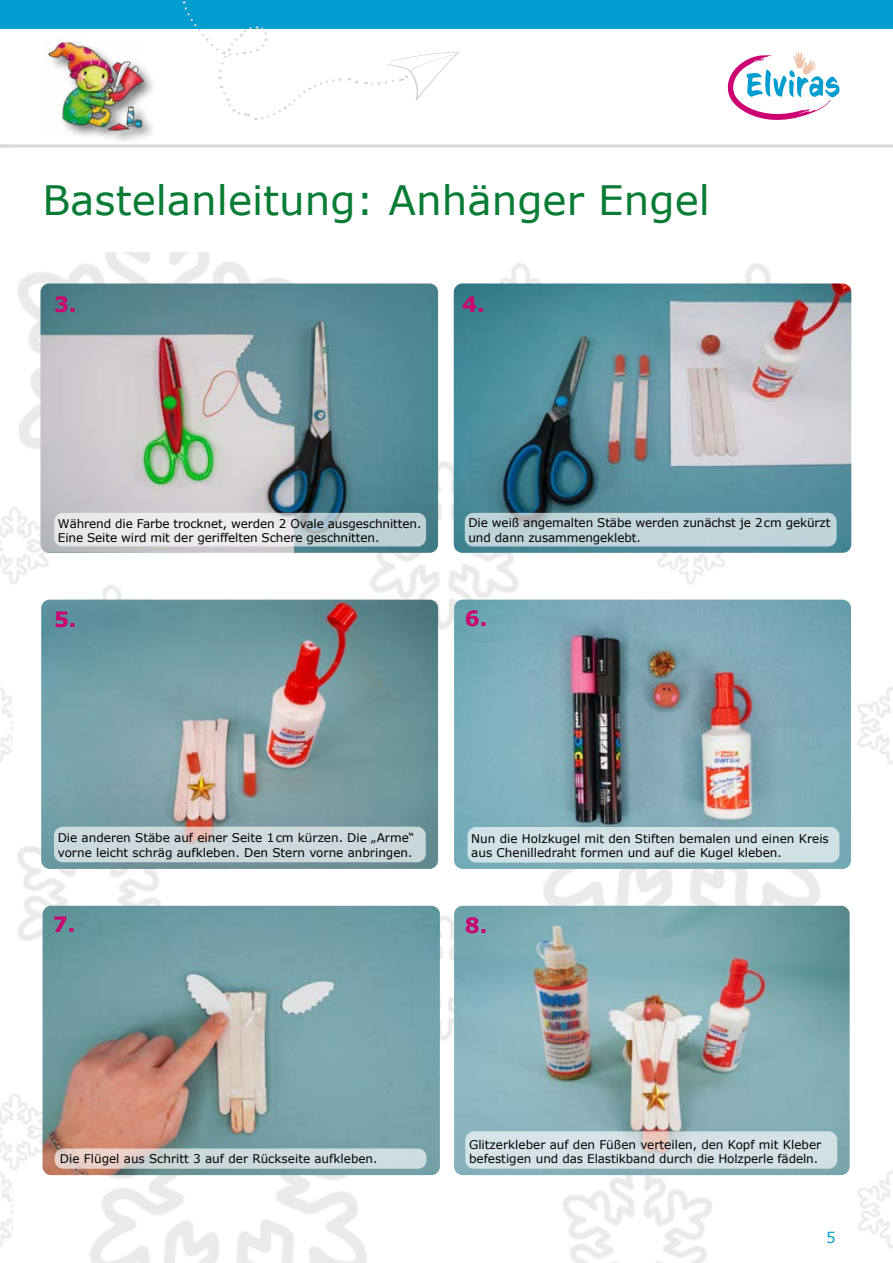
<style>
.page{position:relative;width:893px;height:1263px;background:#fff}
.page>*{position:absolute;margin:0;border:0;box-sizing:border-box;transform-origin:0 0}
.t1{font:40.5px "Verdana";color:#087c35}
.t2{font:700 21px "Verdana";color:#cc0070}
.t3{font:15px "Verdana";color:#009dd0}
.t4{font:12px/14.4px "Verdana";color:#000}
</style>
<div class="page">
<img style="left:0;top:252px;width:893px;height:1011px">
<svg style="left:728px;top:52px;width:112px;height:68px"></svg>
<div style="left:0;top:0;width:893px;height:29px;background:#009dd0"></div>
<svg style="left:182px;top:1px;width:277px;height:119px"></svg>
<hr style="left:0;top:144px;width:893px;height:3px;background:#dadada">
<div style="left:47px;top:39px;width:110px;height:106px;background:#000;opacity:.55"></div>
<img style="left:47px;top:38px;width:97px;height:96px">
<img style="left:40px;top:283px;width:398px;height:270px">
<img style="left:454px;top:283px;width:397px;height:270px">
<img style="left:41px;top:600px;width:397px;height:269px">
<img style="left:43px;top:906px;width:397px;height:269px">
<img style="left:454px;top:600px;width:397px;height:269px">
<div style="left:465px;top:513px;width:372px;height:33px;background:#c0d5db;border-radius:9px"></div>
<svg style="left:54px;top:513px;width:372px;height:33px;background:#dadfe2"></svg>
<div style="left:54px;top:827px;width:372px;height:35px;background:#cdd9dc;border-radius:9px"></div>
<svg style="left:55px;top:1148px;width:371px;height:21px;background:#cfd5d4"></svg>
<div style="left:468px;top:827px;width:371px;height:35px;background:#d2e2e6;border-radius:9px"></div>
<img style="left:454px;top:906px;width:396px;height:269px">
<div style="left:465px;top:1131px;width:372px;height:38px;background:#d4e2e5;border-radius:9px"></div>
<h1 class="t1" style="left:43px;top:174px;width:669px">Bastelanleitung: Anhänger Engel</h1>
<h2 class="t2" style="left:54px;top:291px;width:24px">3.</h2>
<h2 class="t2" style="left:462px;top:291px;width:24px">4.</h2>
<p class="t4" style="left:58px;top:516px;width:365px">Während die Farbe trocknet, werden 2 Ovale ausgeschnitten.<br>Eine Seite wird mit der geriffelten Schere geschnitten.</p>
<h2 class="t2" style="left:54px;top:606px;width:24px">5.</h2>
<p class="t4" style="left:468px;top:516px;width:363px">Die weiß angemalten Stäbe werden zunächst je 2cm gekürzt und dann zusammengeklebt.</p>
<h2 class="t2" style="left:465px;top:605px;width:24px">6.</h2>
<p class="t4" style="left:58px;top:831px;width:358px">Die anderen Stäbe auf einer Seite 1cm kürzen. Die „Arme“ vorne leicht schräg aufkleben. Den Stern vorne anbringen.</p>
<h2 class="t2" style="left:53px;top:911px;width:24px">7.</h2>
<p class="t4" style="left:471px;top:831px;width:359px">Nun die Holzkugel mit den Stiften bemalen und einen Kreis aus Chenilledraht formen und auf die Kugel kleben.</p>
<h2 class="t2" style="left:465px;top:911px;width:24px">8.</h2>
<p class="t4" style="left:60px;top:1152px;width:319px">Die Flügel aus Schritt 3 auf der Rückseite aufkleben.</p>
<p class="t4" style="left:469px;top:1137px;width:354px">Glitzerkleber auf den Füßen verteilen, den Kopf mit Kleber befestigen und das Elastikband durch die Holzperle fädeln.</p>
<p class="t3" style="left:826px;top:1228px;width:11px">5</p>
</div>
